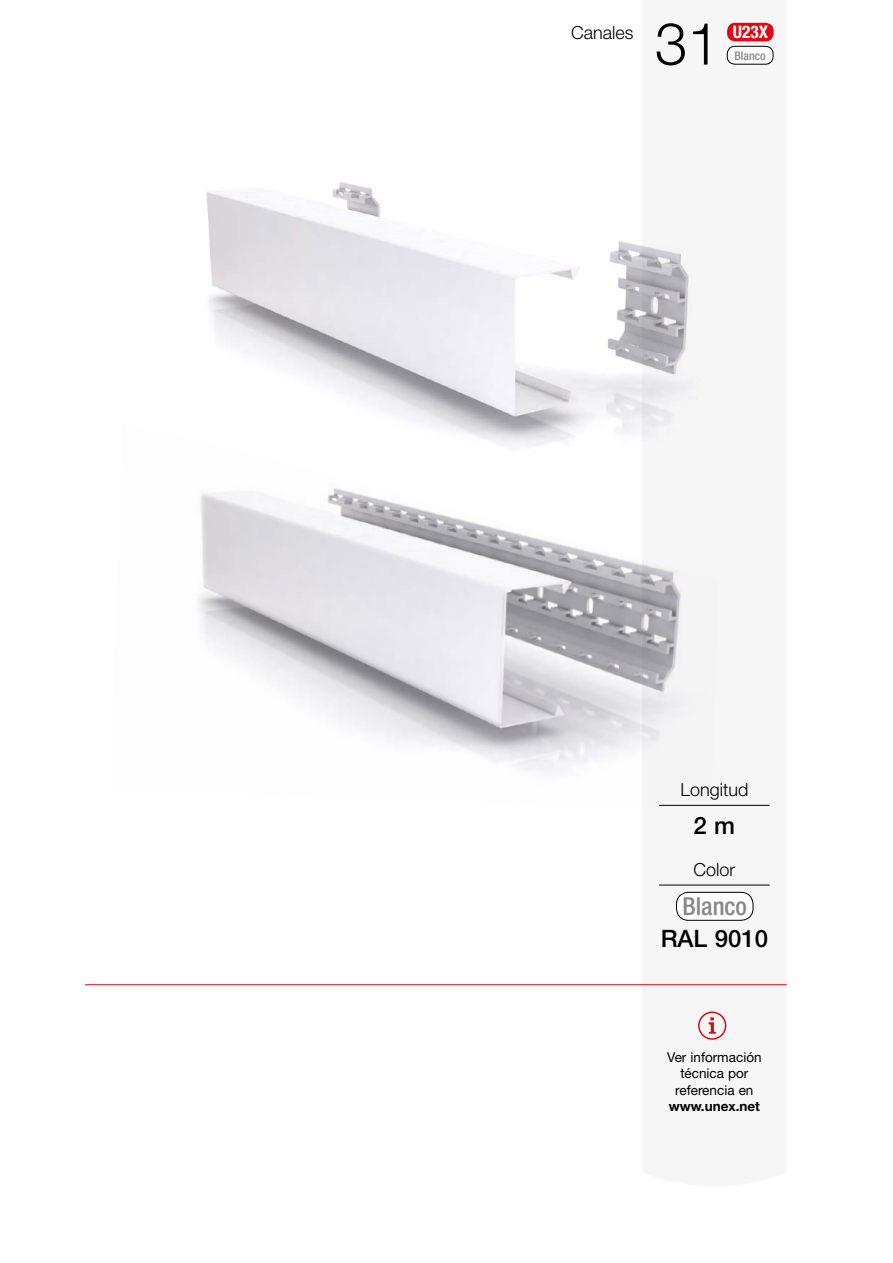
<style>
.page{position:relative;width:893px;height:1263px;background:#fff}
.page>*{position:absolute;margin:0;border:0;box-sizing:border-box;transform-origin:0 0}
.t1{font:300 58.5px "Helvetica Neue LT Std";color:#000}
.t2{font:500 condensed 24.75px "Helvetica Neue LT Std";color:#878787}
.t3{font:500 24px "Helvetica Neue LT Std";color:#000}
.t4{font:300 18px "Helvetica Neue LT Std";color:#000}
.t5{font:700 condensed 17.4px "Helvetica Neue LT Std";color:#fff}
.t6{font:13.5px/16.2px "Helvetica Neue LT Std";color:#000;text-align:center}
.t7{font:700 13.5px "Helvetica Neue LT Std";color:#000}
.t8{font:500 condensed 12px "Helvetica Neue LT Std";color:#878787}
</style>
<div class="page">
<img style="left:198px;top:488px;width:444px;height:285px">
<img style="left:206px;top:182px;width:436px;height:264px">
<svg style="left:642px;top:22px;width:145px;height:1018px;fill:#f6f6f6"></svg>
<hr style="left:85px;top:984px;width:702px;height:1px;background:#e30613">
<hr style="left:659px;top:805px;width:111px;height:1px;background:#000">
<hr style="left:659px;top:885px;width:111px;height:1px;background:#000">
<div style="left:698px;top:1011px;width:28px;height:29px;border:2px solid #e30613;border-radius:50%"></div>
<svg style="left:708px;top:1017px;width:8px;height:17px"></svg>
<div style="left:727px;top:23px;width:47px;height:18px;background:#e30613;border-radius:8px"></div>
<div style="left:727px;top:46px;width:46px;height:18px;background:#fff;border-radius:8px"></div>
<div style="left:727px;top:46px;width:46px;height:19px;border:1px solid #000;border-radius:8px"></div>
<div style="left:676px;top:892px;width:77px;height:28px;background:#fff;border-radius:12px"></div>
<div style="left:676px;top:892px;width:77px;height:29px;border:1px solid #000;border-radius:12px"></div>
<h3 class="t4" style="left:571px;top:21px;width:64px">Canales</h3>
<h1 class="t1" style="left:655px;top:8px;width:67px">31</h1>
<p class="t5" style="left:733px;top:22px;width:37px">U23X</p>
<p class="t8" style="left:734px;top:48px;width:33px">Blanco</p>
<h3 class="t4" style="left:680px;top:779px;width:70px">Longitud</h3>
<h3 class="t3" style="left:694px;top:811px;width:43px">2 m</h3>
<h3 class="t4" style="left:693px;top:859px;width:43px">Color</h3>
<h2 class="t2" style="left:682px;top:892px;width:66px">Blanco</h2>
<h3 class="t3" style="left:661px;top:924px;width:109px">RAL 9010</h3>
<p class="t6" style="left:667px;top:1049px;width:96px">Ver información técnica por referencia en</p>
<p class="t7" style="left:669px;top:1097px;width:93px">www.unex.net</p>
</div>
